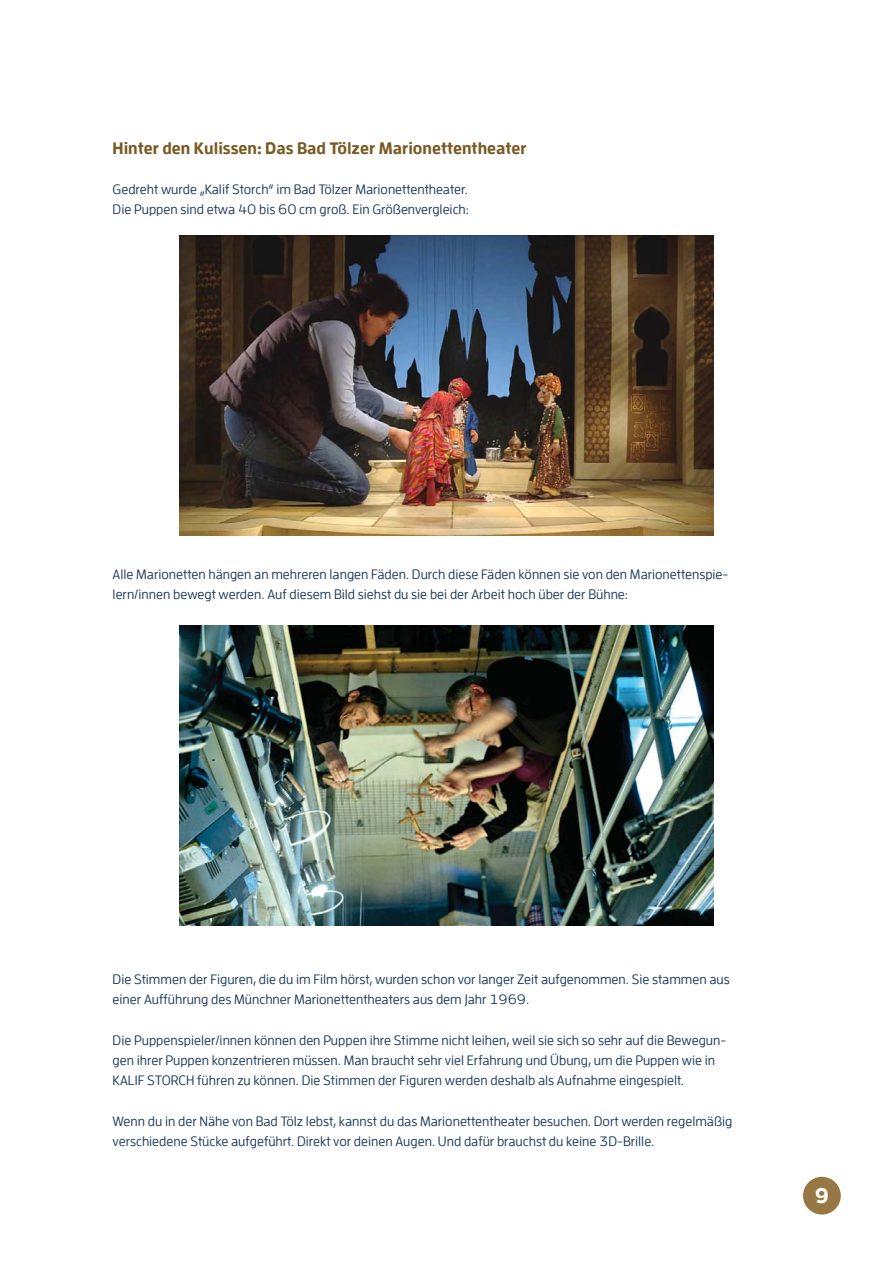
<style>
.page{position:relative;width:893px;height:1263px;background:#fff}
.page>*{position:absolute;margin:0;border:0;box-sizing:border-box;transform-origin:0 0}
.t1{font:700 21px "Enzo Offc";color:#fff}
.t2{font:700 16.5px "Enzo Offc";color:#795a24}
.t3{font:500 13.5px/20.2px "Enzo Offc";color:#1a3857}
</style>
<div class="page">
<div style="left:803px;top:1177px;width:38px;height:38px;background:#977845;border-radius:50%"></div>
<img style="left:179px;top:235px;width:535px;height:301px">
<img style="left:179px;top:625px;width:535px;height:301px">
<p class="t2" style="left:113px;top:138px;width:415px">Hinter den Kulissen: Das Bad Tölzer Marionettentheater</p>
<p class="t3" style="left:113px;top:179px;width:358px">Gedreht wurde „Kalif Storch“ im Bad Tölzer Marionettentheater.<br>Die Puppen sind etwa 40 bis 60 cm groß. Ein Größenvergleich:</p>
<p class="t3" style="left:113px;top:564px;width:617px">Alle Marionetten hängen an mehreren langen Fäden. Durch diese Fäden können sie von den Marionettenspie&shy;lern/innen bewegt werden. Auf diesem Bild siehst du sie bei der Arbeit hoch über der Bühne:</p>
<p class="t3" style="left:113px;top:969px;width:619px">Die Stimmen der Figuren, die du im Film hörst, wurden schon vor langer Zeit aufgenommen. Sie stammen aus einer Aufführung des Münchner Marionettentheaters aus dem Jahr 1969.</p>
<p class="t3" style="left:113px;top:1030px;width:615px">Die Puppenspieler/innen können den Puppen ihre Stimme nicht leihen, weil sie sich so sehr auf die Bewegun&shy;gen ihrer Puppen konzentrieren müssen. Man braucht sehr viel Erfahrung und Übung, um die Puppen wie in<br>KALIF STORCH führen zu können. Die Stimmen der Figuren werden deshalb als Aufnahme eingespielt.</p>
<p class="t3" style="left:113px;top:1111px;width:621px">Wenn du in der Nähe von Bad Tölz lebst, kannst du das Marionettentheater besuchen. Dort werden regelmäßig verschiedene Stücke aufgeführt. Direkt vor deinen Augen. Und dafür brauchst du keine 3D-Brille.</p>
<h1 class="t1" style="left:815px;top:1182px;width:16px">9</h1>
</div>
